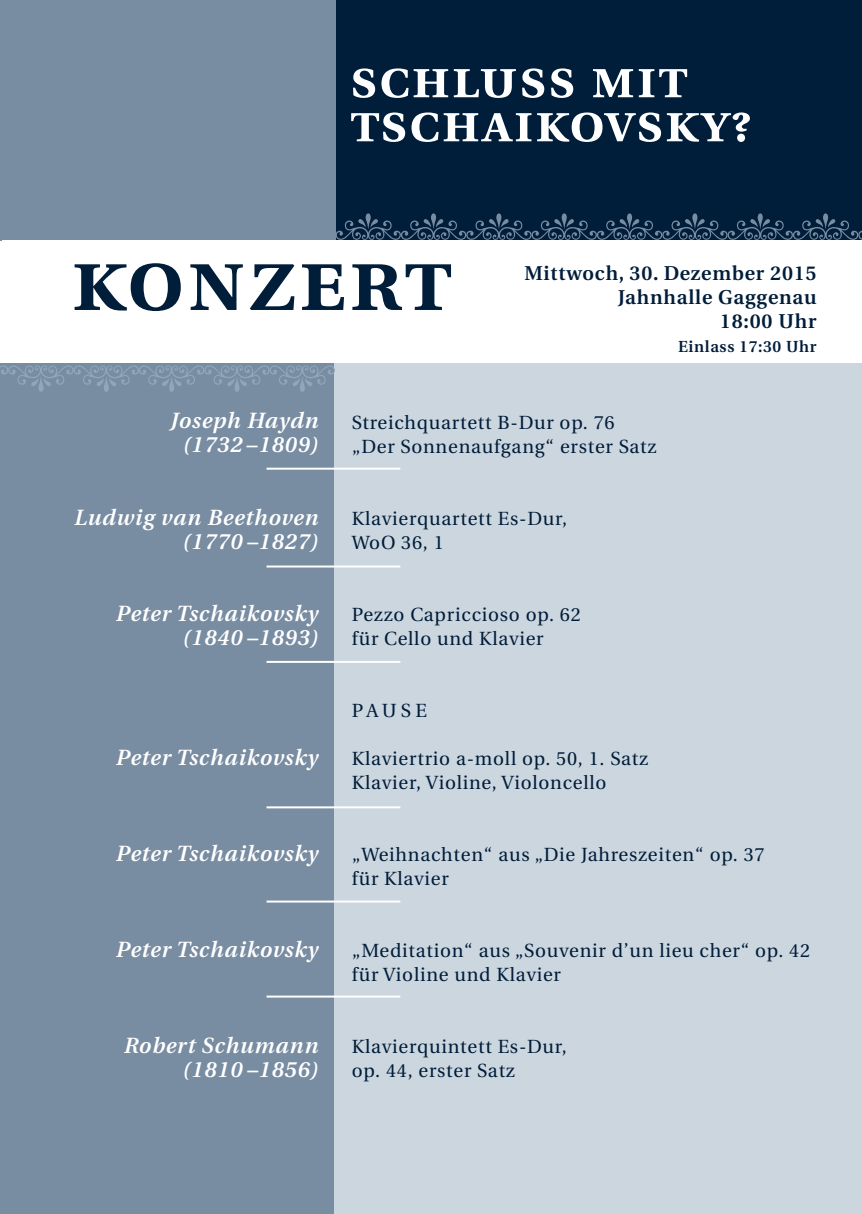
<style>
.page{position:relative;width:862px;height:1214px;background:#fff}
.page>*{position:absolute;margin:0;border:0;box-sizing:border-box;transform-origin:0 0}
.t1{font:600 90.8px "Utopia Exp";letter-spacing:.04em;color:#001d3a}
.t2{font:65.4px "Woodtype Ornaments Two";color:#788ca2}
.t3{font:65.4px "Woodtype Ornaments Two";color:#8fa7bb}
.t4{font:600 56px/44px "Utopia Exp";letter-spacing:.04em;color:#fff}
.t5{font:italic 600 22px/24px "Utopia";letter-spacing:.04em;color:#fff;text-align:right}
.t6{font:600 20px/24px "Utopia";letter-spacing:.04em;color:#001d3a;text-align:right}
.t7{font:19px/24px "Utopia";letter-spacing:.04em;color:#001d3a}
.t8{font:600 16px "Utopia";letter-spacing:.04em;color:#001d3a}
</style>
<div class="page">
<div style="left:11px;top:0;width:851px;height:240px;background:#001d3a"></div>
<div style="left:0;top:0;width:335px;height:240px;background:#788ca2"></div>
<div style="left:11px;top:364px;width:851px;height:849px;background:#ccd6df"></div>
<div style="left:0;top:364px;width:333px;height:849px;background:#788ca2"></div>
<hr style="left:266px;top:467px;width:134px;height:2px;background:#fff">
<hr style="left:266px;top:565px;width:134px;height:2px;background:#fff">
<hr style="left:266px;top:660px;width:134px;height:2px;background:#fff">
<hr style="left:266px;top:806px;width:134px;height:2px;background:#fff">
<hr style="left:266px;top:900px;width:134px;height:2px;background:#fff">
<hr style="left:266px;top:995px;width:134px;height:2px;background:#fff">
<h3 class="t4" style="left:350px;top:60px;width:402px">schluss mit tschaikovsky?</h3>
<h2 class="t2" style="left:335px;top:190px;width:524px">■■■■■■■■</h2>
<h1 class="t1" style="left:72px;top:240px;width:382px">konzert</h1>
<p class="t6" style="left:524px;top:262px;width:294px">Mittwoch, 30. Dezember 2015<br>Jahnhalle Gaggenau<br>18:00 Uhr</p>
<p class="t8" style="left:678px;top:338px;width:140px">Einlass 17:30 Uhr</p>
<h2 class="t3" style="left:335px;top:414px;width:328px;rotate:-180deg">■■■■■</h2>
<p class="t5" style="left:170px;top:409px;width:149px;text-align:center">Joseph Haydn (1732 –1809)</p>
<p class="t7" style="left:352px;top:411px;width:306px">Streichquartett B-Dur op. 76 „Der Sonnenaufgang“ erster Satz</p>
<p class="t5" style="left:73px;top:505px;width:246px">Ludwig van Beethoven (1770 –1827)</p>
<p class="t7" style="left:352px;top:507px;width:217px">Klavierquartett Es-Dur,<br>WoO 36, 1</p>
<p class="t5" style="left:115px;top:601px;width:204px">Peter Tschaikovsky (1840 –1893)</p>
<p class="t7" style="left:352px;top:603px;width:230px">Pezzo Capriccioso op. 62 für Cello und Klavier</p>
<p class="t5" style="left:115px;top:745px;width:204px">Peter Tschaikovsky</p>
<p class="t7" style="left:352px;top:699px;width:77px">PAUSE</p>
<p class="t7" style="left:352px;top:747px;width:298px">Klaviertrio a-moll op. 50, 1. Satz<br>Klavier, Violine, Violoncello</p>
<p class="t5" style="left:115px;top:841px;width:204px">Peter Tschaikovsky</p>
<p class="t7" style="left:352px;top:843px;width:414px">„Weihnachten“ aus „Die Jahreszeiten“ op. 37 für Klavier</p>
<p class="t5" style="left:115px;top:937px;width:204px">Peter Tschaikovsky</p>
<p class="t7" style="left:352px;top:939px;width:460px">„Meditation“ aus „Souvenir d’un lieu cher“ op. 42 für Violine und Klavier</p>
<p class="t5" style="left:123px;top:1033px;width:196px">Robert Schumann (1810 –1856)</p>
<p class="t7" style="left:352px;top:1035px;width:216px">Klavierquintett Es-Dur, op. 44, erster Satz</p>
</div>
